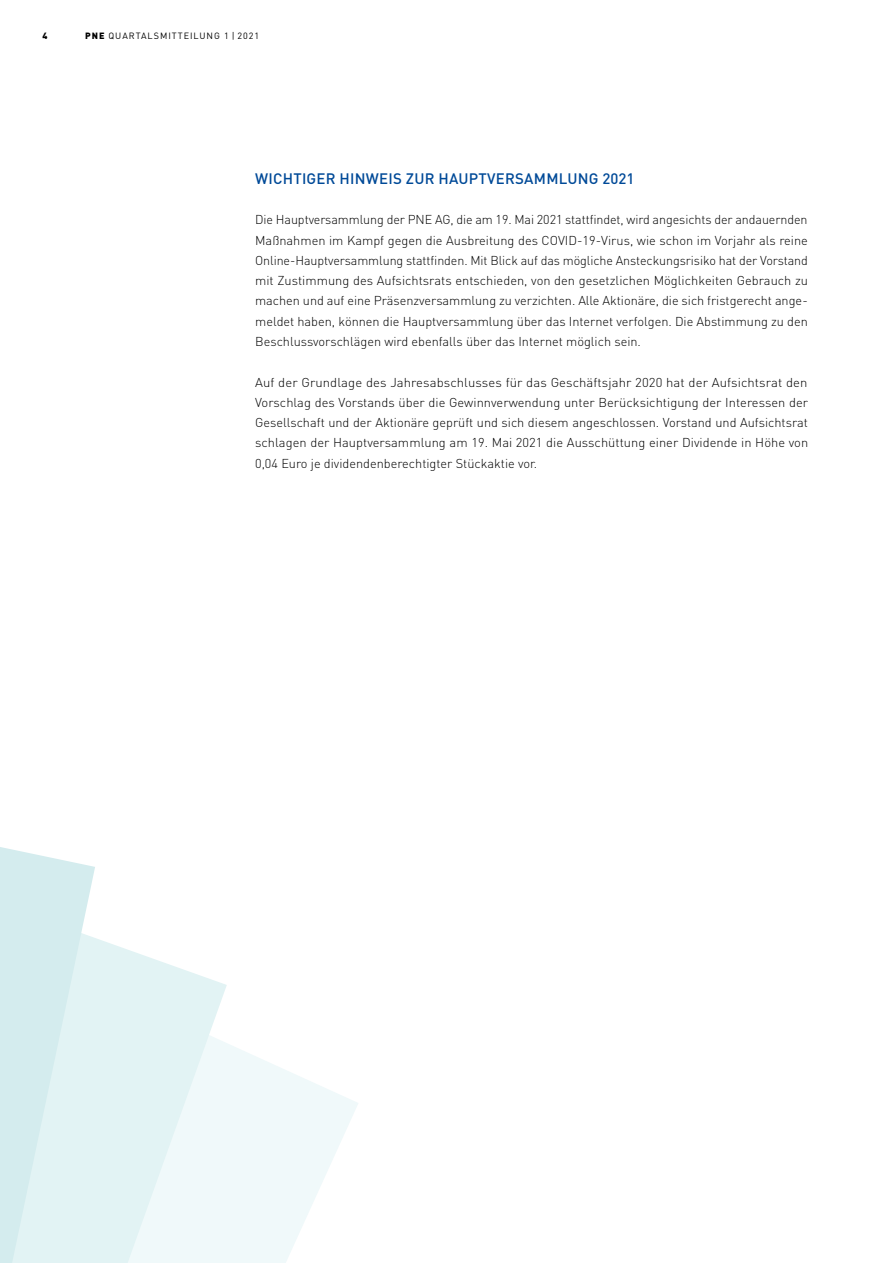
<style>
.page{position:relative;width:893px;height:1263px;background:#fff}
.page>*{position:absolute;margin:0;border:0;box-sizing:border-box;transform-origin:0 0}
.t1{font:500 15px "DINOT";letter-spacing:.015em;color:#004a98}
.t2{font:300 12.75px/20.2px "DINOT";color:#000;text-align:justify}
.t3{font:9px "DINOT";letter-spacing:.11em;color:#000}
.t4{font:900 9px "DINOT";color:#000}
.s1{font-weight:900}
</style>
<div class="page">
<svg style="left:227px;top:1044px;width:131px;height:219px;fill:#f0f9fa"></svg>
<svg style="left:95px;top:938px;width:132px;height:325px;fill:#e2f3f4"></svg>
<svg style="left:0;top:847px;width:95px;height:416px;background:#dbeff1"></svg>
<p class="t4" style="left:43px;top:29px;width:7px">4</p>
<p class="t3" style="left:85px;top:29px;width:176px"><span class="s1">PNE</span> QUARTALSMITTEILUNG 1 | 2021</p>
<p class="t1" style="left:255px;top:168px;width:381px">WICHTIGER HINWEIS ZUR HAUPTVERSAMMLUNG 2021</p>
<p class="t2" style="left:255px;top:209px;width:554px">Die Hauptversammlung der PNE AG, die am 19. Mai 2021 stattfindet, wird angesichts der andauernden Maßnahmen im Kampf gegen die Ausbreitung des COVID-19-Virus, wie schon im Vorjahr als reine Online-Hauptversammlung stattfinden. Mit Blick auf das mögliche Ansteckungsrisiko hat der Vorstand mit Zustimmung des Aufsichtsrats entschieden, von den gesetzlichen Möglichkeiten Gebrauch zu machen und auf eine Präsenzversammlung zu verzichten. Alle Aktionäre, die sich fristgerecht ange&shy;meldet haben, können die Hauptversammlung über das Internet verfolgen. Die Abstimmung zu den Beschlussvorschlägen wird ebenfalls über das Internet möglich sein.</p>
<p class="t2" style="left:255px;top:371px;width:555px">Auf der Grundlage des Jahresabschlusses für das Geschäftsjahr 2020 hat der Aufsichtsrat den Vorschlag des Vorstands über die Gewinnverwendung unter Berücksichtigung der Interessen der Gesellschaft und der Aktionäre geprüft und sich diesem angeschlossen. Vorstand und Aufsichtsrat schlagen der Hauptversammlung am 19. Mai 2021 die Ausschüttung einer Dividende in Höhe von 0,04 Euro je dividendenberechtigter Stückaktie vor.</p>
</div>
